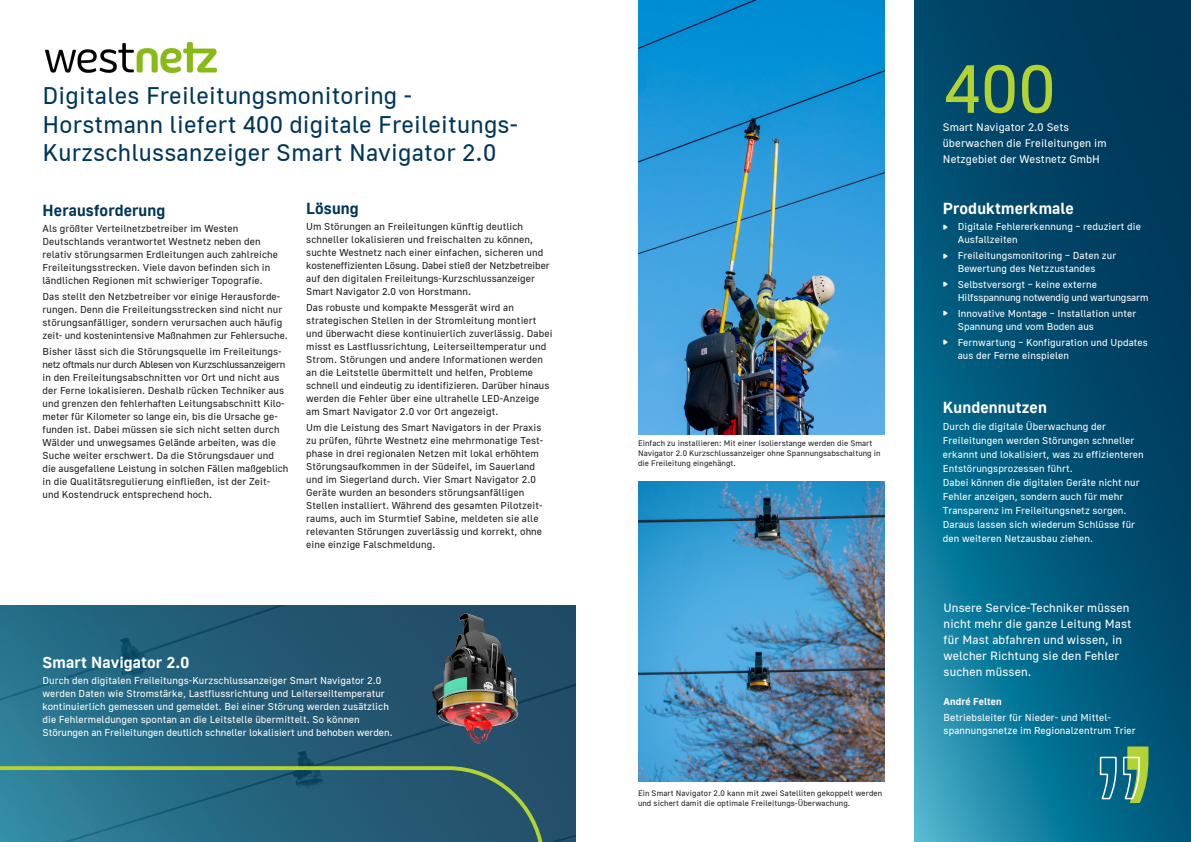
<style>
.page{position:relative;width:1191px;height:842px;background:#fff}
.page>*{position:absolute;margin:0;border:0;box-sizing:border-box;transform-origin:0 0}
.t1{font:67.9px "Golos UI";color:#b3d234}
.Headline{font:24px/28.8px "Golos UI";letter-spacing:.01em;color:#003658}
.Fließtext_Headline_negativ{font:700 16px "Golos UI";letter-spacing:.01em;color:#fff}
.Fließtext_Headline{font:700 16px "Golos UI";letter-spacing:.01em;color:#003658}
.Fließtext_Headline_Negativ{font:700 16px "Golos UI";letter-spacing:.01em;color:#fff}
.Fließtext_Zitat_Negativ{font:12px/16px "Golos UI";letter-spacing:.01em;color:#fff}
.Fließtext_Zitat{font:11px/16px "Golos UI";letter-spacing:.01em;color:#fff}
.Fließtext{font:10px/13px "Golos UI";letter-spacing:.01em;color:#231f20}
.Fließtext_Negativ{font:10px/13px "Golos UI";letter-spacing:.01em;color:#fff}
.Fließtext_Negativ-2{font:10px/13px "Golos UI";letter-spacing:-.01em;color:#fff}
.Fließtext_Negativ-3{font:700 10px "Golos UI";letter-spacing:.01em;color:#fff}
.Bildunterschrift{font:8px/10px "Golos UI";letter-spacing:.01em;color:#231f20}
.s1{font-family:"Horstmann Icon";font-size:6.5px}
</style>
<div class="page">
<img style="left:914px;top:0;width:277px;height:842px">
<svg style="left:0;top:605px;width:575px;height:237px;background:#24607b"></svg>
<svg style="left:0;top:764px;width:546px;height:78px;background:#2e6b7c"></svg>
<img style="left:638px;top:0;width:246px;height:434px">
<img style="left:638px;top:482px;width:246px;height:300px">
<img style="left:397px;top:605px;width:179px;height:142px">
<svg style="left:1099px;top:746px;width:49px;height:57px;background:#4f937d"></svg>
<img style="left:45px;top:43px;width:173px;height:29px">
<p class="Headline" style="left:43px;top:81px;width:477px">Digitales Freileitungsmonitoring -<br>Horstmann liefert 400 digitale Freileitungs-</p>
<p class="Headline" style="left:43px;top:138px;width:455px">Kurzschlussanzeiger Smart Navigator 2.0</p>
<p class="Fließtext_Headline" style="left:43px;top:202px;width:124px">Herausforderung</p>
<p class="Fließtext" style="left:43px;top:222px;width:237px">Als größter Verteilnetzbetreiber im Westen Deutschlands verantwortet Westnetz neben den relativ störungsarmen Erdleitungen auch zahlreiche Freileitungsstrecken. Viele davon befinden sich in ländlichen Regionen mit schwieriger Topografie.</p>
<p class="Fließtext" style="left:43px;top:290px;width:247px">Das stellt den Netzbetreiber vor einige Herausforde&shy;rungen. Denn die Freileitungsstrecken sind nicht nur störungsanfälliger, sondern verursachen auch häufig zeit- und kostenintensive Maßnahmen zur Fehlersuche.</p>
<p class="Fließtext" style="left:43px;top:345px;width:247px">Bisher lässt sich die Störungsquelle im Freileitungs&shy;netz oftmals nur durch Ablesen von Kurzschlussanzeigern in den Freileitungsabschnitten vor Ort und nicht aus der Ferne lokalisieren. Deshalb rücken Techniker aus und grenzen den fehlerhaften Leitungsabschnitt Kilo&shy;meter für Kilometer so lange ein, bis die Ursache ge&shy;funden ist. Dabei müssen sie sich nicht selten durch Wälder und unwegsames Gelände arbeiten, was die Suche weiter erschwert. Da die Störungsdauer und die ausgefallene Leistung in solchen Fällen maßgeblich in die Qualitätsregulierung einfließen, ist der Zeit&shy;und Kostendruck entsprechend hoch.</p>
<p class="Fließtext_Headline" style="left:306px;top:200px;width:54px">Lösung</p>
<p class="Fließtext" style="left:306px;top:220px;width:245px">Um Störungen an Freileitungen künftig deutlich schneller lokalisieren und freischalten zu können, suchte Westnetz nach einer einfachen, sicheren und kosteneffizienten Lösung. Dabei stieß der Netzbetreiber auf den digitalen Freileitungs-Kurzschlussanzeiger Smart Navigator 2.0 von Horstmann.</p>
<p class="Fließtext" style="left:306px;top:301px;width:248px">Das robuste und kompakte Messgerät wird an strategischen Stellen in der Stromleitung montiert und überwacht diese kontinuierlich zuverlässig. Dabei misst es Lastflussrichtung, Leiterseiltemperatur und Strom. Störungen und andere Informationen werden an die Leitstelle übermittelt und helfen, Probleme schnell und eindeutig zu identifizieren. Darüber hinaus werden die Fehler über eine ultrahelle LED-Anzeige am Smart Navigator 2.0 vor Ort angezeigt.</p>
<p class="Fließtext" style="left:306px;top:421px;width:238px">Um die Leistung des Smart Navigators in der Praxis zu prüfen, führte Westnetz eine mehrmonatige Test&shy;phase in drei regionalen Netzen mit lokal erhöhtem Störungsaufkommen in der Südeifel, im Sauerland und im Siegerland durch. Vier Smart Navigator 2.0<br>Geräte wurden an besonders störungsanfälligen Stellen installiert. Während des gesamten Pilotzeit&shy;raums, auch im Sturmtief Sabine, meldeten sie alle relevanten Störungen zuverlässig und korrekt, ohne eine einzige Falschmeldung.</p>
<p class="Fließtext_Headline_Negativ" style="left:43px;top:653px;width:148px">Smart Navigator 2.0</p>
<p class="Fließtext_Negativ" style="left:43px;top:674px;width:352px">Durch den digitalen Freileitungs-Kurzschlussanzeiger Smart Navigator 2.0 werden Daten wie Stromstärke, Lastflussrichtung und Leiterseiltemperatur kontinuierlich gemessen und gemeldet. Bei einer Störung werden zusätzlich die Fehlermeldungen spontan an die Leitstelle übermittelt. So können Störungen an Freileitungen deutlich schneller lokalisiert und behoben werden.</p>
<p class="Bildunterschrift" style="left:638px;top:438px;width:244px">Einfach zu installieren: Mit einer Isolierstange werden die Smart<br>Navigator 2.0 Kurzschlussanzeiger ohne Spannungsabschaltung in die Freileitung eingehängt.</p>
<p class="Bildunterschrift" style="left:638px;top:788px;width:246px">Ein Smart Navigator 2.0 kann mit zwei Satelliten gekoppelt werden und sichert damit die optimale Freileitungs-Überwachung.</p>
<p class="t1" style="left:943px;top:50px;width:114px">400</p>
<p class="Fließtext_Zitat" style="left:943px;top:119px;width:165px">Smart Navigator 2.0 Sets überwachen die Freileitungen im<br>Netzgebiet der Westnetz GmbH</p>
<p class="Fließtext_Headline_negativ" style="left:943px;top:200px;width:132px">Produktmerkmale</p>
<p class="Fließtext_Negativ" style="left:957px;top:220px;width:185px;text-indent:-14px"><span class="s1">-</span> Digitale Fehlererkennung – reduziert die<br>Ausfallzeiten</p>
<p class="Fließtext_Negativ" style="left:957px;top:249px;width:160px;text-indent:-14px"><span class="s1">-</span> Freileitungsmonitoring – Daten zur<br>Bewertung des Netzzustandes</p>
<p class="Fließtext_Negativ-2" style="left:957px;top:278px;width:192px;text-indent:-14px"><span class="s1">-</span> Selbstversorgt – keine externe<br>Hilfsspannung notwendig und wartungsarm</p>
<p class="Fließtext_Negativ" style="left:957px;top:307px;width:180px;text-indent:-14px"><span class="s1">-</span> Innovative Montage – Installation unter<br>Spannung und vom Boden aus</p>
<p class="Fließtext_Negativ" style="left:957px;top:335px;width:192px;text-indent:-14px"><span class="s1">-</span> Fernwartung – Konfiguration und Updates aus der Ferne einspielen</p>
<p class="Fließtext_Headline_negativ" style="left:943px;top:398px;width:106px">Kundennutzen</p>
<p class="Fließtext_Negativ" style="left:943px;top:419px;width:202px;line-height:14px">Durch die digitale Überwachung der Freileitungen werden Störungen schneller erkannt und lokalisiert, was zu effizienteren Entstörungsprozessen führt.<br>Dabei können die digitalen Geräte nicht nur Fehler anzeigen, sondern auch für mehr Transparenz im Freileitungsnetz sorgen.<br>Daraus lassen sich wiederum Schlüsse für den weiteren Netzausbau ziehen.</p>
<p class="Fließtext_Zitat_Negativ" style="left:943px;top:600px;width:189px">Unsere Service-Techniker müssen nicht mehr die ganze Leitung Mast für Mast abfahren und wissen, in welcher Richtung sie den Fehler suchen müssen.</p>
<p class="Fließtext_Negativ-3" style="left:943px;top:696px;width:60px">André Felten</p>
<p class="Fließtext_Negativ" style="left:943px;top:711px;width:194px">Betriebsleiter für Nieder- und Mittel&shy;spannungsnetze im Regionalzentrum Trier</p>
</div>
